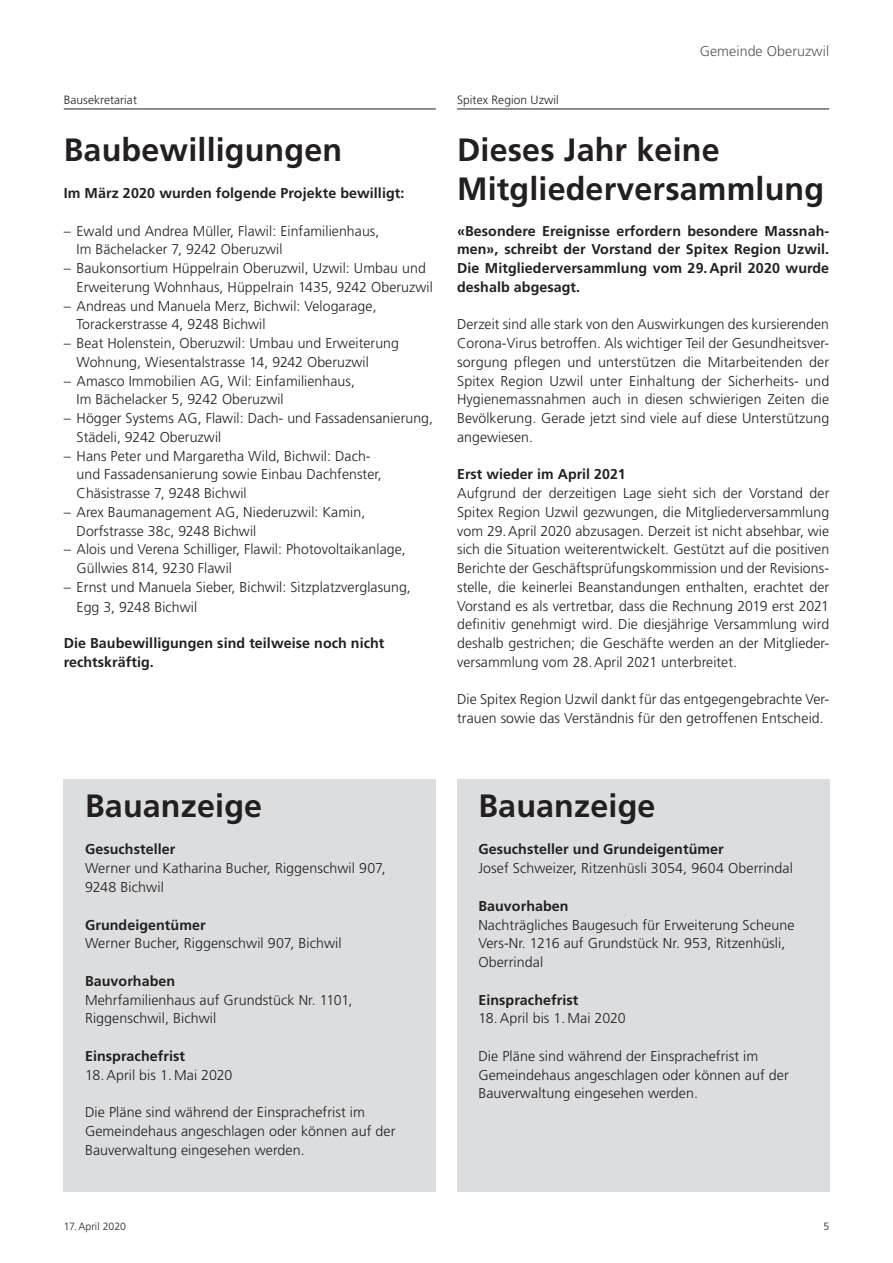
<style>
.page{position:relative;width:893px;height:1263px;background:#fff}
.page>*{position:absolute;margin:0;border:0;box-sizing:border-box;transform-origin:0 0}
.t1{font:700 32.25px/39px "Frutiger LT Std";letter-spacing:.005em;color:#231f20}
.t2{font:300 14.25px/18.8px "Frutiger LT Std";letter-spacing:.005em;color:#231f20}
.t3{font:700 14.25px/18.8px "Frutiger LT Std";letter-spacing:.005em;color:#231f20}
.t4{font:300 14.25px "Frutiger LT Std";letter-spacing:.005em;color:#57585a}
.t5{font:300 12px "Frutiger LT Std";letter-spacing:.005em;color:#231f20}
.t6{font:300 10.5px "Frutiger LT Std";letter-spacing:.005em;color:#231f20}
</style>
<div class="page">
<hr style="left:64px;top:109px;width:372px;height:1px;background:#231f20">
<hr style="left:457px;top:109px;width:372px;height:1px;background:#231f20">
<div style="left:64px;top:779px;width:372px;height:413px;background:#dcdddf"></div>
<div style="left:457px;top:779px;width:372px;height:413px;background:#dcdddf"></div>
<p class="t5" style="left:64px;top:93px;width:75px">Bausekretariat</p>
<h1 class="t1" style="left:64px;top:130px;width:280px">Baubewilligungen</h1>
<p class="t3" style="left:64px;top:184px;width:342px">Im März 2020 wurden folgende Projekte bewilligt:</p>
<p class="t2" style="left:77px;top:222px;width:304px;text-indent:-13px">– Ewald und Andrea Müller, Flawil: Einfamilienhaus,<br>Im Bächelacker 7, 9242 Oberuzwil</p>
<p class="t2" style="left:77px;top:259px;width:358px;text-indent:-13px">– Baukonsortium Hüppelrain Oberuzwil, Uzwil: Umbau und<br>Erweiterung Wohnhaus, Hüppelrain 1435, 9242 Oberuzwil</p>
<p class="t2" style="left:77px;top:297px;width:302px;text-indent:-13px">– Andreas und Manuela Merz, Bichwil: Velogarage,<br>Torackerstrasse 4, 9248 Bichwil</p>
<p class="t2" style="left:77px;top:334px;width:324px;text-indent:-13px">– Beat Holenstein, Oberuzwil: Umbau und Erweiterung<br>Wohnung, Wiesentalstrasse 14, 9242 Oberuzwil</p>
<p class="t2" style="left:77px;top:372px;width:280px;text-indent:-13px">– Amasco Immobilien AG, Wil: Einfamilienhaus,<br>Im Bächelacker 5, 9242 Oberuzwil</p>
<p class="t2" style="left:77px;top:409px;width:358px;text-indent:-13px">– Högger Systems AG, Flawil: Dach- und Fassadensanierung,<br>Städeli, 9242 Oberuzwil</p>
<p class="t2" style="left:77px;top:447px;width:307px;text-indent:-13px">– Hans Peter und Margaretha Wild, Bichwil: Dach&shy;und Fassadensanierung sowie Einbau Dachfenster,<br>Chäsistrasse 7, 9248 Bichwil</p>
<p class="t2" style="left:77px;top:503px;width:290px;text-indent:-13px">– Arex Baumanagement AG, Niederuzwil: Kamin,<br>Dorfstrasse 38c, 9248 Bichwil</p>
<p class="t2" style="left:77px;top:540px;width:331px;text-indent:-13px">– Alois und Verena Schilliger, Flawil: Photovoltaikanlage,<br>Güllwies 814, 9230 Flawil</p>
<p class="t2" style="left:77px;top:577px;width:336px;line-height:20.2px;text-indent:-13px">– Ernst und Manuela Sieber, Bichwil: Sitzplatzverglasung,<br>Egg 3, 9248 Bichwil</p>
<p class="t3" style="left:64px;top:634px;width:322px">Die Baubewilligungen sind teilweise noch nicht rechtskräftig.</p>
<p class="t4" style="left:700px;top:43px;width:131px">Gemeinde Oberuzwil</p>
<p class="t5" style="left:457px;top:93px;width:103px">Spitex Region Uzwil</p>
<h1 class="t1" style="left:457px;top:130px;width:369px">Dieses Jahr keine<br>Mitgliederversammlung</h1>
<p class="t3" style="left:457px;top:221px;width:374px;text-align:justify">«Besondere Ereignisse erfordern besondere Massnah&shy;men», schreibt der Vorstand der Spitex Region Uzwil.<br>Die Mitgliederversammlung vom 29.April 2020 wurde deshalb abgesagt.</p>
<p class="t2" style="left:457px;top:315px;width:374px;text-align:justify">Derzeit sind alle stark von den Auswirkungen des kursierenden Corona-Virus betroffen. Als wichtiger Teil der Gesundheitsver&shy;sorgung pflegen und unterstützen die Mitarbeitenden der Spitex Region Uzwil unter Einhaltung der Sicherheits- und Hygienemassnahmen auch in diesen schwierigen Zeiten die Bevölkerung. Gerade jetzt sind viele auf diese Unterstützung angewiesen.</p>
<p class="t3" style="left:457px;top:465px;width:170px">Erst wieder im April 2021</p>
<p class="t2" style="left:457px;top:484px;width:374px;text-align:justify">Aufgrund der derzeitigen Lage sieht sich der Vorstand der Spitex Region Uzwil gezwungen, die Mitgliederversammlung vom 29.April 2020 abzusagen. Derzeit ist nicht absehbar, wie sich die Situation weiterentwickelt. Gestützt auf die positiven Berichte der Geschäftsprüfungskommission und der Revisions&shy;stelle, die keinerlei Beanstandungen enthalten, erachtet der Vorstand es als vertretbar, dass die Rechnung 2019 erst 2021 definitiv genehmigt wird. Die diesjährige Versammlung wird deshalb gestrichen; die Geschäfte werden an der Mitglieder&shy;versammlung vom 28.April 2021 unterbreitet.</p>
<p class="t2" style="left:457px;top:690px;width:374px">Die Spitex Region Uzwil dankt für das entgegengebrachte Ver&shy;trauen sowie das Verständnis für den getroffenen Entscheid.</p>
<h1 class="t1" style="left:85px;top:786px;width:179px">Bauanzeige</h1>
<p class="t3" style="left:85px;top:840px;width:92px">Gesuchsteller</p>
<p class="t2" style="left:85px;top:859px;width:302px">Werner und Katharina Bucher, Riggenschwil 907,<br>9248 Bichwil</p>
<p class="t3" style="left:85px;top:915px;width:122px">Grundeigentümer</p>
<p class="t2" style="left:85px;top:934px;width:258px">Werner Bucher, Riggenschwil 907, Bichwil</p>
<p class="t3" style="left:85px;top:971px;width:92px">Bauvorhaben</p>
<p class="t2" style="left:85px;top:990px;width:269px">Mehrfamilienhaus auf Grundstück Nr. 1101,<br>Riggenschwil, Bichwil</p>
<p class="t3" style="left:85px;top:1046px;width:101px">Einsprachefrist</p>
<p class="t2" style="left:85px;top:1065px;width:149px">18.April bis 1.Mai 2020</p>
<p class="t2" style="left:85px;top:1103px;width:312px">Die Pläne sind während der Einsprachefrist im<br>Gemeindehaus angeschlagen oder können auf der<br>Bauverwaltung eingesehen werden.</p>
<h1 class="t1" style="left:478px;top:786px;width:179px">Bauanzeige</h1>
<p class="t3" style="left:478px;top:840px;width:247px">Gesuchsteller und Grundeigentümer</p>
<p class="t2" style="left:478px;top:859px;width:316px">Josef Schweizer, Ritzenhüsli 3054, 9604 Oberrindal</p>
<p class="t3" style="left:478px;top:896px;width:92px">Bauvorhaben</p>
<p class="t2" style="left:478px;top:915px;width:318px">Nachträgliches Baugesuch für Erweiterung Scheune<br>Vers-Nr. 1216 auf Grundstück Nr. 953, Ritzenhüsli,<br>Oberrindal</p>
<p class="t3" style="left:478px;top:990px;width:101px">Einsprachefrist</p>
<p class="t2" style="left:478px;top:1009px;width:149px">18.April bis 1.Mai 2020</p>
<p class="t2" style="left:478px;top:1047px;width:312px">Die Pläne sind während der Einsprachefrist im<br>Gemeindehaus angeschlagen oder können auf der<br>Bauverwaltung eingesehen werden.</p>
<p class="t6" style="left:64px;top:1220px;width:64px">17.April 2020</p>
<p class="t6" style="left:823px;top:1220px;width:7px">5</p>
</div>
